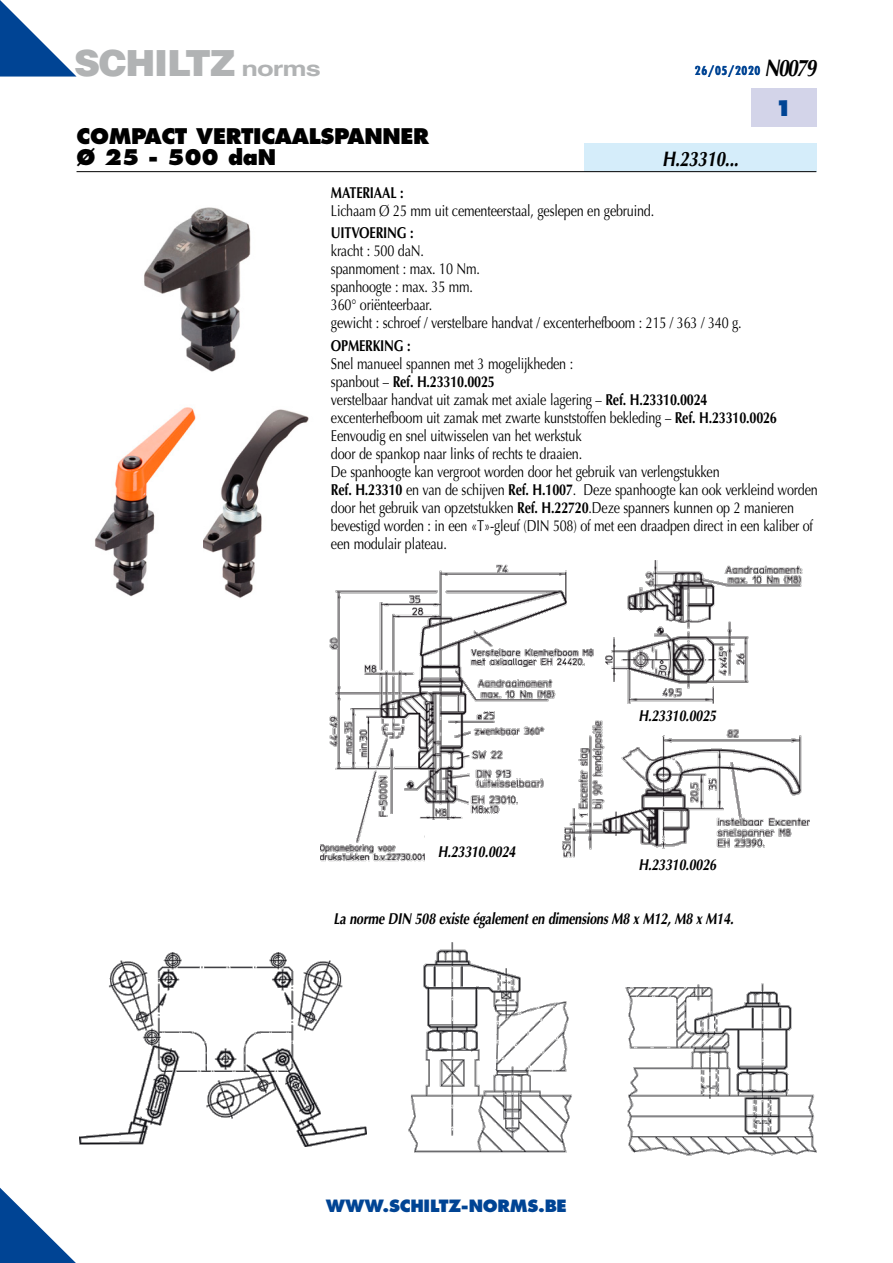
<style>
.page{position:relative;width:893px;height:1263px;background:#fff}
.page>*{position:absolute;margin:0;border:0;box-sizing:border-box;transform-origin:0 0}
.t1{font:900 36px "Helvetica";letter-spacing:-.035em;color:#b1b3b4}
.t2{font:italic 700 24px "Optima";letter-spacing:-.075em;color:#000;scale:.8 1}
.t3{font:800 21px/21px "Futura";letter-spacing:-.015em;color:#000}
.t4{font:italic 700 21px "Optima";letter-spacing:-.015em;color:#000;scale:.8 1}
.t5{font:800 21px "Futura";color:#004494}
.t6{font:800 16.5px "Futura";letter-spacing:-.015em;color:#004494}
.t7{font:15.75px/18px "Optima";letter-spacing:-.015em;color:#000;scale:.8 1}
.t8{font:italic 700 15.75px "Optima";letter-spacing:-.015em;color:#000;scale:.8 1}
.t9{font:700 15.75px "Optima";letter-spacing:-.015em;color:#000;scale:.8 1}
.t10{font:700 condensed 12px "Futura";letter-spacing:.05em;color:#004494}
.s1{font-weight:700;font-size:21px}
.s2{font-weight:700}
</style>
<div class="page">
<div style="left:751px;top:89px;width:65px;height:38px;background:#d3d4e9"></div>
<svg style="left:0;top:1188px;width:76px;height:75px"></svg>
<svg style="left:0;top:0;width:77px;height:77px"></svg>
<div style="left:584px;top:143px;width:232px;height:28px;background:#d5edfa"></div>
<hr style="left:77px;top:171px;width:739px;height:1px;background:#000">
<img style="left:79px;top:952px;width:287px;height:194px">
<img style="left:408px;top:942px;width:409px;height:214px">
<img style="left:204px;top:409px;width:105px;height:189px">
<img style="left:95px;top:407px;width:101px;height:190px">
<img style="left:144px;top:207px;width:107px;height:165px">
<img style="left:320px;top:560px;width:490px;height:302px">
<div style="left:425px;top:820px;width:103px;height:62px;background:#fff"></div>
<div style="left:626px;top:851px;width:103px;height:27px;background:#fff"></div>
<div style="left:626px;top:704px;width:103px;height:22px;background:#fff"></div>
<h1 class="t1" style="left:74px;top:39px;width:248px">SCHILTZ <span class="s1">norms</span></h1>
<h2 class="t2" style="left:764px;top:54px;width:66px">N0079</h2>
<p class="t10" style="left:695px;top:63px;width:67px">26/05/2020</p>
<h3 class="t3" style="left:77px;top:125px;width:354px">COMPACT VERTICAALSPANNER<br>Ø 25 - 500 daN</h3>
<h3 class="t4" style="left:662px;top:146px;width:97px">H.23310...</h3>
<h3 class="t5" style="left:775px;top:95px;width:19px">1</h3>
<p class="t9" style="left:331px;top:184px;width:92px">MATERIAAL :</p>
<p class="t7" style="left:331px;top:202px;width:406px">Lichaam Ø 25 mm uit cementeerstaal, geslepen en gebruind.</p>
<p class="t9" style="left:331px;top:224px;width:105px">UITVOERING :</p>
<p class="t7" style="left:331px;top:242px;width:515px">kracht : 500 daN.<br>spanmoment : max. 10 Nm.<br>spanhoogte : max. 35 mm.<br>360° oriënteerbaar.<br>gewicht : schroef / verstelbare handvat / excenterhefboom : 215 / 363 / 340 g.</p>
<p class="t9" style="left:331px;top:336px;width:101px">OPMERKING :</p>
<p class="t7" style="left:331px;top:354px;width:610px">Snel manueel spannen met 3 mogelijkheden :<br>spanbout – <span class="s2">Ref. H.23310.0025<br></span>verstelbaar handvat uit zamak met axiale lagering – <span class="s2">Ref. H.23310.0024<br></span>excenterhefboom uit zamak met zwarte kunststoffen bekleding – <span class="s2">Ref. H.23310.0026<br></span>Eenvoudig en snel uitwisselen van het werkstuk<br>door de spankop naar links of rechts te draaien.<br>De spanhoogte kan vergroot worden door het gebruik van verlengstukken<br><span class="s2">Ref. H.23310</span> en van de schijven <span class="s2">Ref. H.1007</span>. Deze spanhoogte kan ook verkleind worden door het gebruik van opzetstukken <span class="s2">Ref. H.22720</span>.Deze spanners kunnen op 2 manieren bevestigd worden : in een «T»-gleuf (DIN 508) of met een draadpen direct in een kaliber of een modulair plateau.</p>
<p class="t8" style="left:438px;top:842px;width:99px">H.23310.0024</p>
<p class="t8" style="left:638px;top:706px;width:99px">H.23310.0025</p>
<p class="t8" style="left:638px;top:856px;width:99px">H.23310.0026</p>
<p class="t8" style="left:334px;top:910px;width:502px">La norme DIN 508 existe également en dimensions M8 x M12, M8 x M14.</p>
<p class="t6" style="left:326px;top:1196px;width:242px">WWW.SCHILTZ-NORMS.BE</p>
</div>
